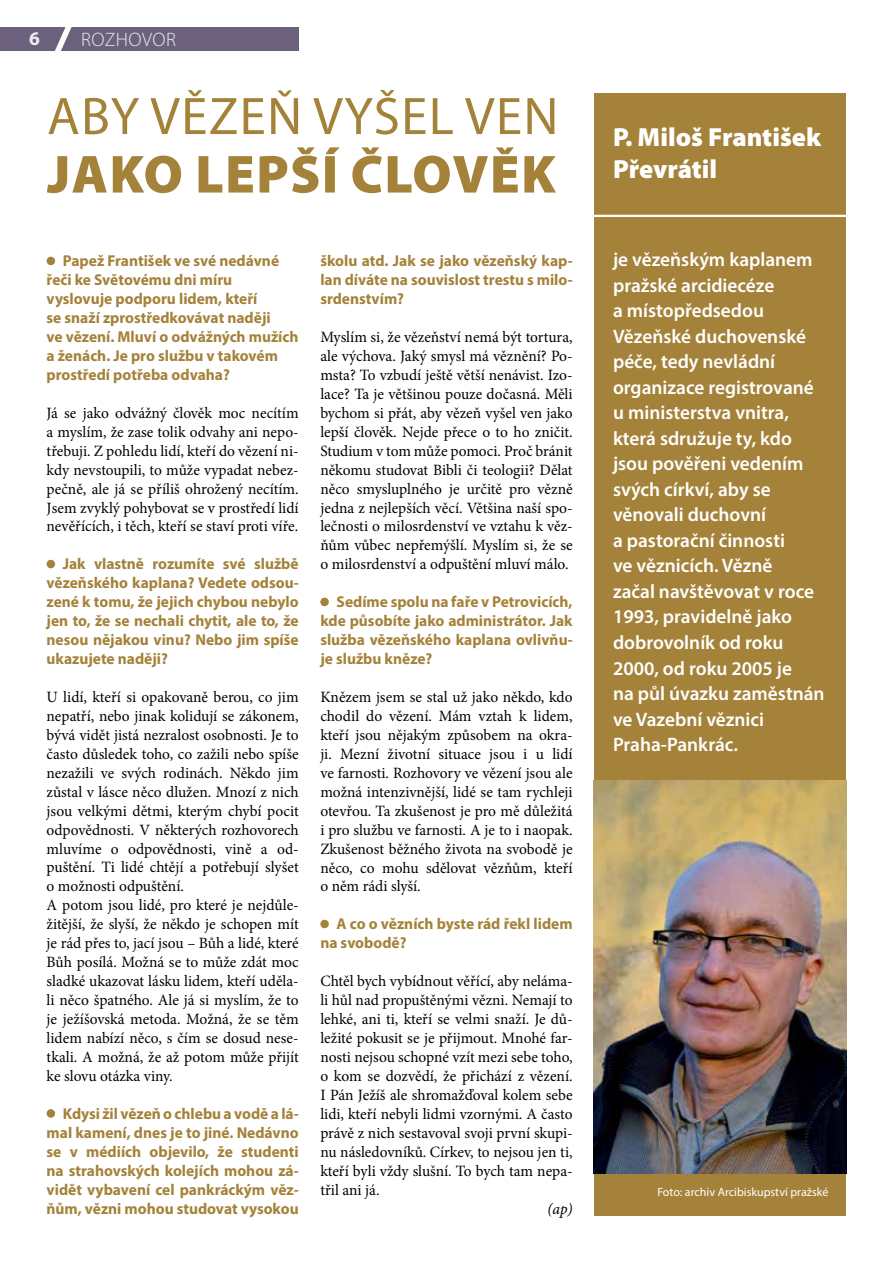
<style>
.page{position:relative;width:893px;height:1263px;background:#fff}
.page>*{position:absolute;margin:0;border:0;box-sizing:border-box;transform-origin:0 0}
.t1{font:900 54px "Myriad Pro";letter-spacing:.025em;color:#a4823a}
.t2{font:53.25px "Myriad Pro";letter-spacing:.025em;color:#a4823a}
.t3{font:900 26.25px/31.7px "Myriad Pro";color:#fff}
.t4{font:600 19.5px/25.5px "Myriad Pro";color:#fff}
.t5{font:300 19.5px "Myriad Pro";letter-spacing:.02em;color:#ededee}
.t6{font:700 19.5px "Myriad Pro";color:#ededee}
.t7{font:15.75px/18.9px "Minion Pro";color:#000;text-align:justify}
.t8{font:700 15.75px/18.9px "Myriad Pro";color:#a4823a;text-align:justify}
.t9{font:italic 15.75px "Minion Pro";color:#000}
.t10{font:12px "Myriad Pro";color:#fff}
.s1{font-weight:700;font-size:21px;color:#a4823a}
</style>
<div class="page">
<div style="left:0;top:27px;width:299px;height:24px;background:#6b617c"></div>
<svg style="left:55px;top:27px;width:17px;height:24px"></svg>
<div style="left:594px;top:94px;width:251px;height:1122px;background:#a4823a"></div>
<img style="left:594px;top:780px;width:252px;height:393px">
<hr style="left:552px;top:215px;width:304px;height:2px;background:#fff">
<div style="left:47px;top:257px;width:8px;height:8px;background:#a4823a;border-radius:50%"></div>
<div style="left:47px;top:560px;width:8px;height:8px;background:#a4823a;border-radius:50%"></div>
<div style="left:47px;top:1109px;width:8px;height:9px;background:#a4823a;border-radius:50%"></div>
<div style="left:320px;top:598px;width:9px;height:8px;background:#a4823a;border-radius:50%"></div>
<div style="left:320px;top:920px;width:9px;height:8px;background:#a4823a;border-radius:50%"></div>
<p class="t6" style="left:29px;top:26px;width:12px">6</p>
<p class="t5" style="left:81px;top:28px;width:96px">ROZHOVOR</p>
<h2 class="t2" style="left:47px;top:83px;width:513px">ABY VĚZEŇ VYŠEL VEN</h2>
<h1 class="t1" style="left:47px;top:138px;width:510px">JAKO LEPŠÍ ČLOVĚK</h1>
<p class="t8" style="left:47px;top:251px;width:253px;text-align:left;text-indent:16px">Papež František ve své nedávné řeči ke Světovému dni míru vyslovuje podporu lidem, kteří<br>se snaží zprostředkovávat naději<br>ve vězení. Mluví o odvážných mužích a ženách. Je pro službu v takovém prostředí potřeba odvaha?</p>
<p class="t7" style="left:47px;top:403px;width:254px">Já se jako odvážný člověk moc necítím a myslím, že zase tolik odvahy ani nepo&shy;třebuji. Z pohledu lidí, kteří do vězení ni&shy;kdy nevstoupili, to může vypadat nebez&shy;pečně, ale já se příliš ohrožený necítím.<br>Jsem zvyklý pohybovat se v prostředí lidí nevěřících, i těch, kteří se staví proti víře.</p>
<p class="t8" style="left:47px;top:554px;width:254px;text-indent:16px">Jak vlastně rozumíte své službě vězeňského kaplana? Vedete odsou&shy;zené k tomu, že jejich chybou nebylo jen to, že se nechali chytit, ale to, že nesou nějakou vinu? Nebo jim spíše ukazujete naději?</p>
<p class="t7" style="left:47px;top:687px;width:254px;text-align:left">U lidí, kteří si opakovaně berou, co jim nepatří, nebo jinak kolidují se zákonem, bývá vidět jistá nezralost osobnosti. Je to často důsledek toho, co zažili nebo spíše nezažili ve svých rodinách. Někdo jim zůstal v lásce něco dlužen. Mnozí z nich jsou velkými dětmi, kterým chybí pocit odpovědnosti. V některých rozhovorech mluvíme o odpovědnosti, vině a od&shy;puštění. Ti lidé chtějí a potřebují slyšet o možnosti odpuštění.<br>A potom jsou lidé, pro které je nejdůle&shy;žitější, že slyší, že někdo je schopen mít je rád přes to, jací jsou – Bůh a lidé, které Bůh posílá. Možná se to může zdát moc sladké ukazovat lásku lidem, kteří uděla&shy;li něco špatného. Ale já si myslím, že to je ježíšovská metoda. Možná, že se těm lidem nabízí něco, s čím se dosud nese&shy;tkali. A možná, že až potom může přijít ke slovu otázka viny.</p>
<p class="t8" style="left:47px;top:1103px;width:254px;text-indent:16px">Kdysi žil vězeň o chlebu a vodě a lá&shy;mal kamení, dnes je to jiné. Nedávno se v médiích objevilo, že studenti na strahovských kolejích mohou zá&shy;vidět vybavení cel pankráckým věz&shy;ňům, vězni mohou studovat vysokou</p>
<p class="t8" style="left:320px;top:251px;width:254px">školu atd. Jak se jako vězeňský kap&shy;lan díváte na souvislost trestu s milo&shy;srdenstvím?</p>
<p class="t7" style="left:320px;top:328px;width:254px">Myslím si, že vězeňství nemá být tortura, ale výchova. Jaký smysl má věznění? Po&shy;msta? To vzbudí ještě větší nenávist. Izo&shy;lace? Ta je většinou pouze dočasná. Měli bychom si přát, aby vězeň vyšel ven jako lepší člověk. Nejde přece o to ho zničit.<br>Studium v tom může pomoci. Proč bránit někomu studovat Bibli či teologii? Dělat něco smysluplného je určitě pro vězně jedna z nejlepších věcí. Většina naší spo&shy;lečnosti o milosrdenství ve vztahu k věz&shy;ňům vůbec nepřemýšlí. Myslím si, že se o milosrdenství a odpuštění mluví málo.</p>
<p class="t8" style="left:320px;top:592px;width:254px;text-indent:16px">Sedíme spolu na faře v Petrovicích, kde působíte jako administrátor. Jak služba vězeňského kaplana ovlivňu&shy;je službu kněze?</p>
<p class="t7" style="left:320px;top:687px;width:254px">Knězem jsem se stal už jako někdo, kdo chodil do vězení. Mám vztah k lidem, kteří jsou nějakým způsobem na okra&shy;ji. Mezní životní situace jsou i u lidí ve farnosti. Rozhovory ve vězení jsou ale možná intenzivnější, lidé se tam rychleji otevřou. Ta zkušenost je pro mě důležitá i pro službu ve farnosti. A je to i naopak.<br>Zkušenost běžného života na svobodě je něco, co mohu sdělovat vězňům, kteří o něm rádi slyší.</p>
<p class="t8" style="left:320px;top:914px;width:254px;text-indent:16px">A co o vězních byste rád řekl lidem na svobodě?</p>
<p class="t7" style="left:320px;top:972px;width:254px">Chtěl bych vybídnout věřící, aby neláma&shy;li hůl nad propuštěnými vězni. Nemají to lehké, ani ti, kteří se velmi snaží. Je dů&shy;ležité pokusit se je přijmout. Mnohé far&shy;nosti nejsou schopné vzít mezi sebe toho, o kom se dozvědí, že přichází z vězení.<br>I Pán Ježíš ale shromažďoval kolem sebe lidi, kteří nebyli lidmi vzornými. A často právě z nich sestavoval svoji první skupi&shy;nu následovníků. Církev, to nejsou jen ti, kteří byli vždy slušní. To bych tam nepa&shy;třil ani já.</p>
<p class="t9" style="left:547px;top:1198px;width:27px">(ap)</p>
<h3 class="t3" style="left:613px;top:121px;width:210px">P. Miloš František<br>Převrátil</h3>
<p class="t4" style="left:613px;top:247px;width:213px">je vězeňským kaplanem pražské arcidiecéze<br>a místopředsedou<br>Vězeňské duchovenské péče, tedy nevládní organizace registrované u ministerstva vnitra, která sdružuje ty, kdo jsou pověřeni vedením svých církví, aby se věnovali duchovní<br>a pastorační činnosti<br>ve věznicích. Vězně<br>začal navštěvovat v roce<br>1993, pravidelně jako dobrovolník od roku<br>2000, od roku 2005 je<br>na půl úvazku zaměstnán ve Vazební věznici<br>Praha-Pankrác.<span class="s1">v</span></p>
<p class="t10" style="left:657px;top:1184px;width:173px">Foto: archiv Arcibiskupství pražské</p>
</div>
